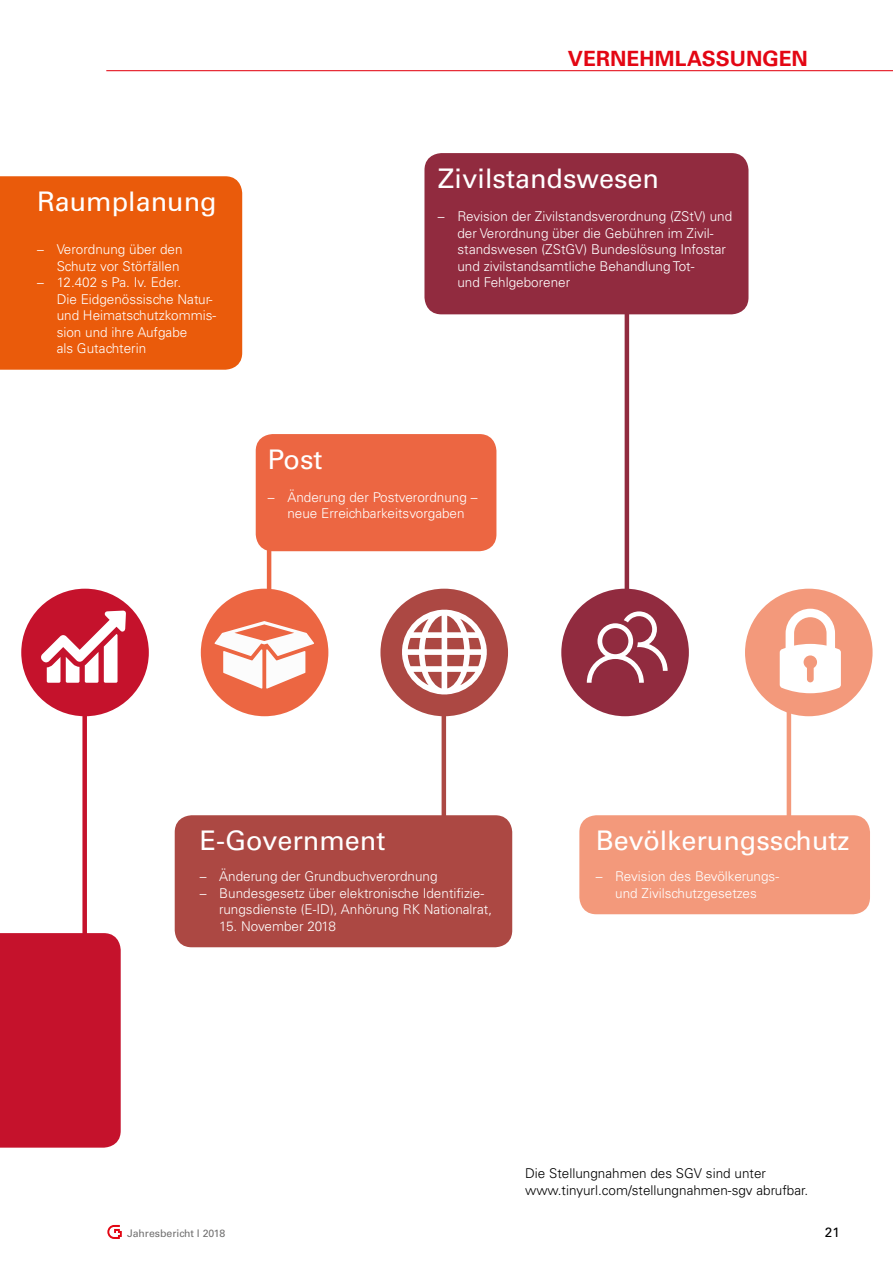
<style>
.page{position:relative;width:893px;height:1263px;background:#fff}
.page>*{position:absolute;margin:0;border:0;box-sizing:border-box;transform-origin:0 0}
.t1{font:27px "Univers LT Std";color:#fff}
.t2{font:700 21px "Univers LT Std";letter-spacing:.005em;color:#e30613}
.t3{font:300 13.5px/16.5px "Univers LT Std";color:#fff}
.t4{font:300 13.5px/16.5px "Univers LT Std";color:#000}
.t5{font:13.5px "Univers LT Std";color:#000}
.t6{font:10.5px "Univers LT Std";color:#706f6f}
</style>
<div class="page">
<hr style="left:106px;top:70px;width:787px;height:1px;background:#e30613">
<svg style="left:107px;top:1225px;width:15px;height:14px"></svg>
<div style="left:0;top:933px;width:121px;height:214px;background:#c5122c"></div>
<div style="left:175px;top:815px;width:337px;height:132px;background:#ac4843;border-radius:17px"></div>
<div style="left:579px;top:815px;width:291px;height:99px;background:#f3997b;border-radius:17px"></div>
<div style="left:0;top:176px;width:242px;height:194px;background:#ea5b0b"></div>
<div style="left:256px;top:434px;width:240px;height:117px;background:#ec6642;border-radius:17px"></div>
<div style="left:424px;top:153px;width:324px;height:161px;background:#912b3f;border-radius:17px"></div>
<div style="left:21px;top:589px;width:128px;height:127px;background:#c5122c;border-radius:50%"></div>
<div style="left:201px;top:589px;width:127px;height:127px;background:#ec6642;border-radius:50%"></div>
<div style="left:380px;top:589px;width:128px;height:127px;background:#ac4843;border-radius:50%"></div>
<div style="left:561px;top:589px;width:128px;height:127px;background:#912b3f;border-radius:50%"></div>
<div style="left:745px;top:589px;width:128px;height:127px;background:#f3997b;border-radius:50%"></div>
<div style="left:82px;top:689px;width:5px;height:270px;background:#c5122c"></div>
<hr style="left:442px;top:689px;width:4px;height:215px;background:#ac4843">
<hr style="left:787px;top:689px;width:4px;height:215px;background:#f3997b">
<hr style="left:267px;top:506px;width:4px;height:127px;background:#ec6642">
<hr style="left:625px;top:287px;width:4px;height:346px;background:#912b3f">
<svg style="left:587px;top:611px;width:81px;height:72px"></svg>
<svg style="left:41px;top:611px;width:85px;height:72px"></svg>
<svg style="left:215px;top:621px;width:99px;height:68px"></svg>
<svg style="left:402px;top:610px;width:85px;height:84px"></svg>
<svg style="left:780px;top:609px;width:61px;height:84px"></svg>
<h1 class="t1" style="left:37px;top:185px;width:181px">Raumplanung</h1>
<p class="t3" style="left:37px;top:241px;width:147px;text-align:right">– Verordnung über den<br>Schutz vor Störfällen</p>
<p class="t3" style="left:57px;top:274px;width:161px;text-indent:-19px">– 12.402 s Pa. Iv. Eder.<br>Die Eidgenössische Natur&shy;und Heimatschutzkommis&shy;sion und ihre Aufgabe<br>als Gutachterin</p>
<h2 class="t2" style="left:568px;top:46px;width:241px">VERNEHMLASSUNGEN</h2>
<h1 class="t1" style="left:438px;top:162px;width:223px">Zivilstandswesen</h1>
<p class="t3" style="left:457px;top:208px;width:276px;text-indent:-19px">– Revision der Zivilstandsverordnung (ZStV) und der Verordnung über die Gebühren im Zivil&shy;standswesen (ZStGV) Bundeslösung Infostar und zivilstandsamtliche Behandlung Tot-<br>und Fehlgeborener</p>
<h1 class="t1" style="left:268px;top:443px;width:56px">Post</h1>
<p class="t3" style="left:268px;top:489px;width:211px;text-align:center">– Änderung der Postverordnung – neue Erreichbarkeitsvorgaben</p>
<h1 class="t1" style="left:200px;top:824px;width:187px">E-Government</h1>
<p class="t3" style="left:200px;top:868px;width:239px">– Änderung der Grundbuchverordnung</p>
<p class="t3" style="left:219px;top:885px;width:274px;text-indent:-19px">– Bundesgesetz über elektronische Identifizie&shy;rungsdienste (E-ID), Anhörung RK Nationalrat,</p>
<p class="t3" style="left:219px;top:918px;width:118px">15. November 2018</p>
<h1 class="t1" style="left:596px;top:824px;width:255px">Bevölkerungsschutz</h1>
<p class="t3" style="left:596px;top:868px;width:185px;text-align:center">– Revision des Bevölkerungs&shy;und Zivilschutzgesetzes</p>
<p class="t4" style="left:525px;top:1165px;width:285px">Die Stellungnahmen des SGV sind unter www.tinyurl.com/stellungnahmen-sgv abrufbar.</p>
<p class="t6" style="left:127px;top:1227px;width:100px">Jahresbericht l 2018</p>
<p class="t5" style="left:825px;top:1225px;width:17px">21</p>
</div>
